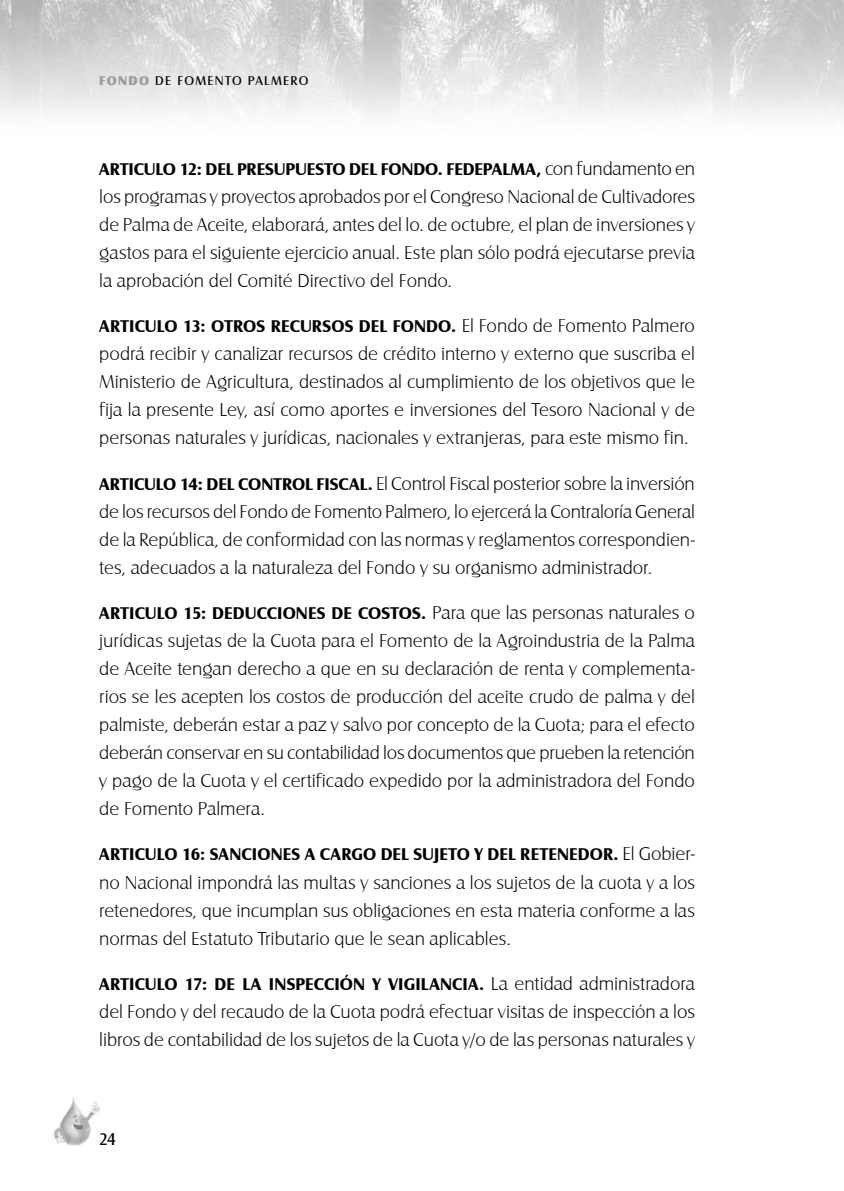
<style>
.page{position:relative;width:844px;height:1191px;background:#fff}
.page>*{position:absolute;margin:0;border:0;box-sizing:border-box;transform-origin:0 0}
.t1{font:19.25px/28px "Castle T Ligh";color:#000;text-align:justify}
.t2{font:700 17.5px "Castle T";letter-spacing:.01em;color:#000}
.t3{font:17.5px "Castle T";color:#000}
.t4{font:13.12px "Castle T";letter-spacing:.1em;color:#000}
.s1{font-family:"Castle T Ultr";color:#9c9d9f}
.s2{font-family:"Castle T";font-weight:700;font-size:17.5px}
.s3{font-family:"Castle T Ligh";font-weight:400;font-size:19.25px}
</style>
<div class="page">
<img style="left:0;top:0;width:843px;height:115px">
<img style="left:53px;top:1097px;width:46px;height:48px">
<p class="t4" style="left:99px;top:74px;width:210px"><span class="s1">FON DO</span> DE FOMENTO PALMERO</p>
<p class="t1" style="left:99px;top:155px;width:597px;text-indent:338px"><span class="s2">. FEDEPALMA,</span> con fundamento en los programas y proyectos aprobados por el Congreso Nacional de Cultivadores de Palma de Aceite, elaborará, antes del lo. de octubre, el plan de inversiones y gastos para el siguiente ejercicio anual. Este plan sólo podrá ejecutarse previa la aprobación del Comité Directivo del Fondo.</p>
<p class="t2" style="left:99px;top:316px;width:270px">ARTICULO 13: OTROS RECURSOS DEL</p>
<p class="t2" style="left:392px;top:316px;width:22px">FONDO</p>
<p class="t2" style="left:99px;top:159px;width:117px">ARTICULO 12: DEL</p>
<p class="t2" style="left:237px;top:159px;width:122px">PRESUPUESTO DEL</p>
<p class="t2" style="left:380px;top:159px;width:21px">FONDO</p>
<p class="t1" style="left:99px;top:312px;width:597px;text-indent:351px"><span class="s2">.</span> El Fondo de Fomento Palmero podrá recibir y canalizar recursos de crédito interno y externo que suscriba el Ministerio de Agricultura, destinados al cumplimiento de los objetivos que le fija la presente Ley, así como aportes e inversiones del Tesoro Nacional y de personas naturales y jurídicas, nacionales y extranjeras, para este mismo fin.</p>
<p class="t2" style="left:99px;top:474px;width:118px">ARTICULO 14: DEL</p>
<p class="t1" style="left:99px;top:469px;width:597px;text-indent:139px"><span class="s2">CONTROL FISCAL.</span> El Control Fiscal posterior sobre la inversión de los recursos del Fondo de Fomento Palmero, lo ejercerá la Contraloría General de la República, de conformidad con las normas y reglamentos correspondien&shy;tes, adecuados a la naturaleza del Fondo y su organismo administrador.</p>
<p class="t2" style="left:99px;top:603px;width:125px">ARTICULO 15: DED</p>
<p class="t2" style="left:245px;top:603px;width:50px">UCCIONE</p>
<p class="t1" style="left:99px;top:599px;width:597px;text-indent:217px"><span class="s2">S DE COSTOS.</span> Para que las personas naturales o jurídicas sujetas de la Cuota para el Fomento de la Agroindustria de la Palma de Aceite tengan derecho a que en su declaración de renta y complementa&shy;rios se les acepten los costos de producción del aceite crudo de palma y del palmiste, deberán estar a paz y salvo por concepto de la Cuota; para el efecto deberán conservar en su contabilidad los documentos que prueben la retención y pago de la Cuota y el certificado expedido por la administradora del Fondo de Fomento Palmera.</p>
<p class="t2" style="left:99px;top:844px;width:170px">ARTICULO 16: SANCIONE</p>
<p class="t2" style="left:291px;top:844px;width:100px">S A CARGO DEL</p>
<p class="t2" style="left:413px;top:844px;width:85px">SUJETO Y DEL</p>
<p class="t2" style="left:520px;top:844px;width:40px">RETENEDO</p>
<p class="t1" style="left:99px;top:840px;width:597px;text-indent:503px"><span class="s2">R.</span> El Gobier&shy;no Nacional impondrá las multas y sanciones a los sujetos de la cuota y a los retenedores, que incumplan sus obligaciones en esta materia conforme a las normas del Estatuto Tributario que le sean aplicables.</p>
<p class="t2" style="left:99px;top:974px;width:597px">ARTICULO 17: DE LA INSPECCIÓN Y VIGILANCIA. <span class="s3">La entidad administradora</span></p>
<p class="t1" style="left:99px;top:998px;width:597px">del Fondo y del recaudo de la Cuota podrá efectuar visitas de inspección a los libros de contabilidad de los sujetos de la Cuota y/o de las personas naturales y</p>
<p class="t3" style="left:99px;top:1129px;width:18px">24</p>
</div>
